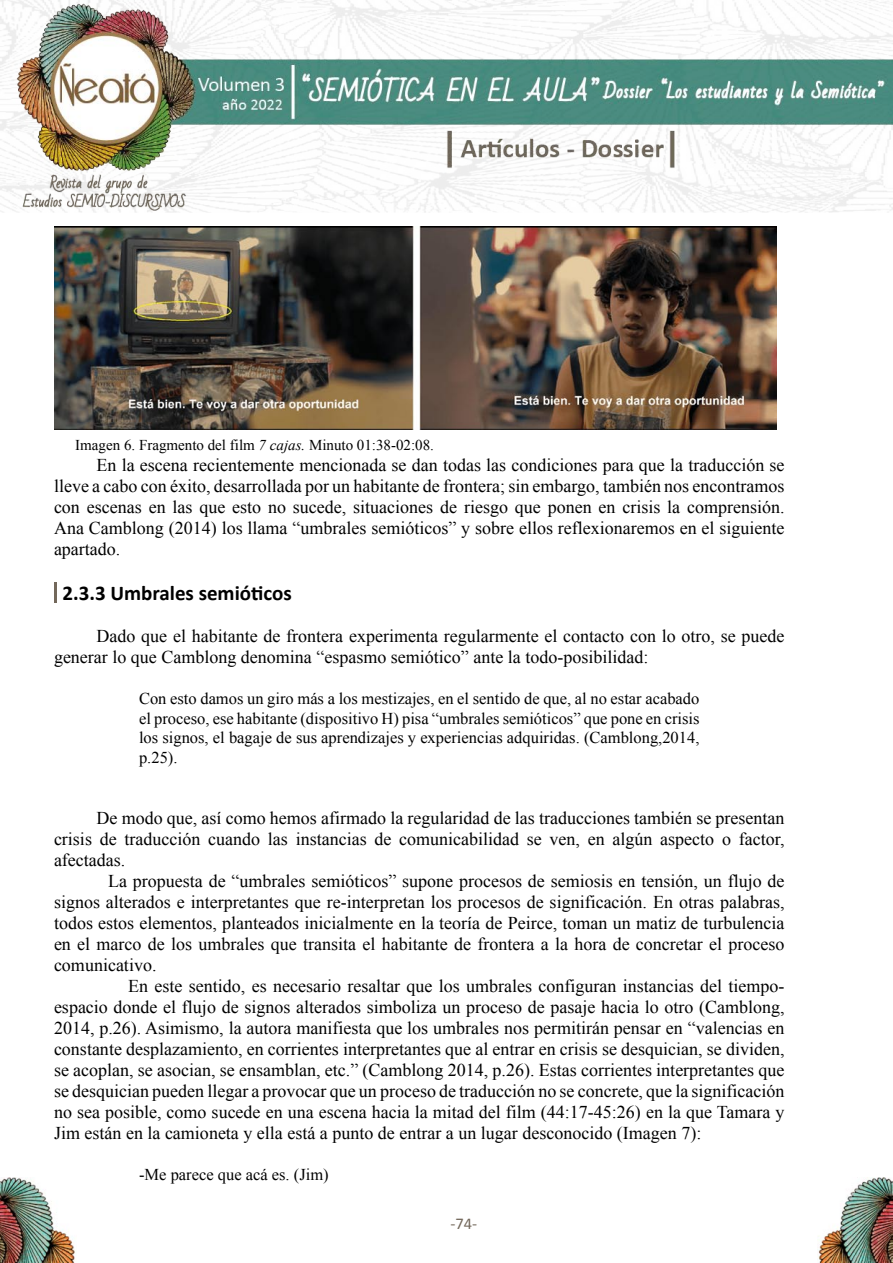
<style>
.page{position:relative;width:893px;height:1263px;background:#fff}
.page>*{position:absolute;margin:0;border:0;box-sizing:border-box;transform-origin:0 0}
.t1{font:700 21px "Calibri";color:#000}
.t2{font:18px/21px "Times New Roman";color:#000;text-align:justify}
.t3{font:16.5px/19.5px "Times New Roman";color:#000;text-align:justify}
.t4{font:16.5px "Calibri";color:#73685b}
.t5{font:15px "Times New Roman";color:#000}
.s1{font-style:italic}
</style>
<div class="page">
<img style="left:818px;top:1178px;width:75px;height:85px">
<img style="left:0;top:1178px;width:75px;height:85px">
<img style="left:0;top:0;width:893px;height:212px">
<img style="left:54px;top:226px;width:723px;height:203px">
<hr style="left:54px;top:582px;width:3px;height:21px;background:#73685b">
<p class="t5" style="left:75px;top:434px;width:360px">Imagen 6. Fragmento del film <span class="s1">7 cajas.</span> Minuto 01:38-02:08.</p>
<p class="t2" style="left:54px;top:454px;width:732px;text-indent:43px">En la escena recientemente mencionada se dan todas las condiciones para que la traducción se lleve a cabo con éxito, desarrollada por un habitante de frontera; sin embargo, también nos encontramos con escenas en las que esto no sucede, situaciones de riesgo que ponen en crisis la comprensión.<br>Ana Camblong (2014) los llama “umbrales semióticos” y sobre ellos reflexionaremos en el siguiente apartado.</p>
<p class="t1" style="left:63px;top:579px;width:231px">2.3.3 Umbrales semióticos</p>
<p class="t2" style="left:54px;top:625px;width:732px;text-indent:43px">Dado que el habitante de frontera experimenta regularmente el contacto con lo otro, se puede generar lo que Camblong denomina “espasmo semiótico” ante la todo-posibilidad:</p>
<p class="t3" style="left:139px;top:689px;width:562px">Con esto damos un giro más a los mestizajes, en el sentido de que, al no estar acabado el proceso, ese habitante (dispositivo H) pisa “umbrales semióticos” que pone en crisis los signos, el bagaje de sus aprendizajes y experiencias adquiridas. (Camblong,2014, p.25).</p>
<p class="t2" style="left:54px;top:807px;width:732px;text-indent:43px">De modo que, así como hemos afirmado la regularidad de las traducciones también se presentan crisis de traducción cuando las instancias de comunicabilidad se ven, en algún aspecto o factor, afectadas.</p>
<p class="t2" style="left:108px;top:870px;width:678px">La propuesta de “umbrales semióticos” supone procesos de semiosis en tensión, un flujo de</p>
<p class="t2" style="left:54px;top:891px;width:732px">signos alterados e interpretantes que re-interpretan los procesos de significación. En otras palabras,</p>
<p class="t2" style="left:54px;top:912px;width:732px">todos estos elementos, planteados inicialmente en la teoría de Peirce, toman un matiz de turbulencia</p>
<p class="t2" style="left:54px;top:933px;width:732px">en el marco de los umbrales que transita el habitante de frontera a la hora de concretar el proceso</p>
<p class="t2" style="left:54px;top:954px;width:104px">comunicativo.</p>
<p class="t2" style="left:128px;top:975px;width:658px">En este sentido, es necesario resaltar que los umbrales configuran instancias del tiempo-</p>
<p class="t2" style="left:54px;top:996px;width:732px">espacio donde el flujo de signos alterados simboliza un proceso de pasaje hacia lo otro (Camblong,</p>
<p class="t2" style="left:54px;top:1017px;width:732px">2014, p.26). Asimismo, la autora manifiesta que los umbrales nos permitirán pensar en “valencias en</p>
<p class="t2" style="left:54px;top:1038px;width:732px">constante desplazamiento, en corrientes interpretantes que al entrar en crisis se desquician, se dividen,</p>
<p class="t2" style="left:54px;top:1059px;width:732px">se acoplan, se asocian, se ensamblan, etc.” (Camblong 2014, p.26). Estas corrientes interpretantes que</p>
<p class="t2" style="left:54px;top:1080px;width:732px">se desquician pueden llegar a provocar que un proceso de traducción no se concrete, que la significación</p>
<p class="t2" style="left:54px;top:1101px;width:732px">no sea posible, como sucede en una escena hacia la mitad del film (44:17-45:26) en la que Tamara y</p>
<p class="t2" style="left:54px;top:1122px;width:649px">Jim están en la camioneta y ella está a punto de entrar a un lugar desconocido (Imagen 7):</p>
<p class="t3" style="left:139px;top:1165px;width:191px">-Me parece que acá es. (Jim)</p>
<p class="t4" style="left:450px;top:1213px;width:28px">-74-</p>
</div>
